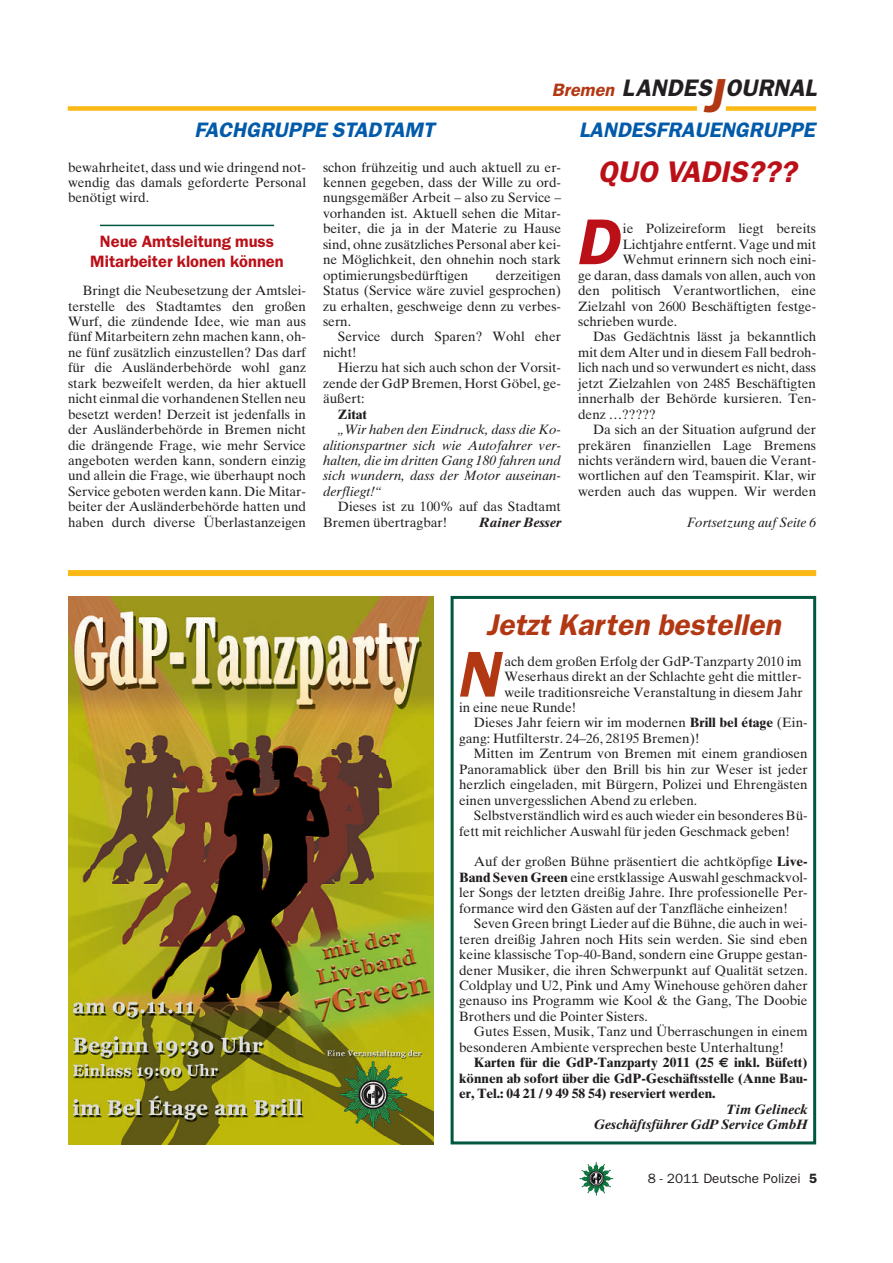
<style>
.page{position:relative;width:893px;height:1263px;background:#fff}
.page>*{position:absolute;margin:0;border:0;box-sizing:border-box;transform-origin:0 0}
.t1{font:65.1px "Franklin Gothic Demi Oblique OV TQVGMB";color:#bb1018}
.t2{font:65.1px "Franklin Gothic Demi Oblique OV TQVGMB";color:#b23814}
.t3{font:30px "Franklin Gothic Demi Oblique OV TQVGMB";letter-spacing:.005em;color:#b23814}
.t4{font:30px "Franklin Gothic Demi Oblique OV TQVGMB";letter-spacing:.005em;color:#bb1018}
.t5{font:24px "Franklin Gothic Demi Oblique OV TQVGMB";letter-spacing:.005em;color:#231f20}
.t6{font:21px "Franklin Gothic Demi Oblique OV TQVGMB";letter-spacing:.005em;color:#015aaa}
.t7{font:18px "Franklin Gothic Demi Oblique OV TQVGMB";letter-spacing:.005em;color:#b23814}
.t8{font:16.5px/19.5px "Franklin Gothic Demi OV MQVGMB";color:#bb1018;text-align:center}
.t9{font:13.5px/15.5px "Times Ten Roman OV OQVGMB";color:#231f20;text-align:justify}
.t10{font:13.5px/15.5px "Times Ten Italic OV NQVGMB";color:#231f20;text-align:justify}
.t11{font:13.5px/15.5px "Times Ten Bold OV QQVGMB";color:#231f20;text-align:justify}
.t12{font:13.5px/15.5px "Times Ten Bold Italic OV RQVGMB";color:#231f20;text-align:right}
.t13{font:13.5px "Franklin Gothic Book OV LQVGMB";color:#231f20}
.s1{font-size:48px;color:#b23814}
.s2{font-family:"Times Ten Bold OV QQVGMB"}
.s3{font-family:"Euro Sans";font-weight:700}
.s4{font-family:"Franklin Gothic Demi OV MQVGMB"}
</style>
<div class="page">
<img style="left:581px;top:1164px;width:32px;height:32px">
<hr style="left:100px;top:225px;width:174px;height:1px;background:#005840">
<div style="left:68px;top:106px;width:629px;height:5px;background:#fcb814"></div>
<div style="left:726px;top:106px;width:90px;height:5px;background:#fcb814"></div>
<img style="left:68px;top:596px;width:366px;height:548px">
<div style="left:68px;top:570px;width:748px;height:6px;background:#fcb814"></div>
<div style="left:451px;top:596px;width:365px;height:548px;border:3px solid #005840"></div>
<h3 class="t7" style="left:552px;top:83px;width:64px">Bremen</h3>
<h3 class="t5" style="left:622px;top:79px;width:196px">LANDES<span class="s1">J</span> OURNAL</h3>
<h3 class="t6" style="left:195px;top:121px;width:241px">FACHGRUPPE STADTAMT</h3>
<h3 class="t6" style="left:579px;top:121px;width:238px">LANDESFRAUENGRUPPE</h3>
<p class="t9" style="left:68px;top:161px;width:240px">bewahrheitet, dass und wie dringend not&shy;wendig das damals geforderte Personal benötigt wird.</p>
<p class="t8" style="left:90px;top:233px;width:195px">Neue Amtsleitung muss<br>Mitarbeiter klonen können</p>
<p class="t9" style="left:68px;top:284px;width:240px;text-indent:15px">Bringt die Neubesetzung der Amtslei&shy;terstelle des Stadtamtes den großen Wurf, die zündende Idee, wie man aus fünf Mitarbeitern zehn machen kann, oh&shy;ne fünf zusätzlich einzustellen? Das darf für die Ausländerbehörde wohl ganz stark bezweifelt werden, da hier aktuell nicht einmal die vorhandenen Stellen neu besetzt werden! Derzeit ist jedenfalls in der Ausländerbehörde in Bremen nicht die drängende Frage, wie mehr Service angeboten werden kann, sondern einzig und allein die Frage, wie überhaupt noch Service geboten werden kann. Die Mitar&shy;beiter der Ausländerbehörde hatten und haben durch diverse Überlastanzeigen</p>
<p class="t9" style="left:323px;top:161px;width:240px">schon frühzeitig und auch aktuell zu er&shy;kennen gegeben, dass der Wille zu ord&shy;nungsgemäßer Arbeit – also zu Service – vorhanden ist. Aktuell sehen die Mitar&shy;beiter, die ja in der Materie zu Hause sind, ohne zusätzliches Personal aber kei&shy;ne Möglichkeit, den ohnehin noch stark optimierungsbedürftigen</p>
<p class="t9" style="left:323px;top:269px;width:240px;text-indent:173px">derzeitigen Status (Service wäre zuviel gesprochen) zu erhalten, geschweige denn zu verbes&shy;sern.</p>
<p class="t9" style="left:323px;top:330px;width:239px;text-indent:15px">Service durch Sparen? Wohl eher nicht!</p>
<p class="t9" style="left:323px;top:361px;width:239px;text-indent:15px">Hierzu hat sich auch schon der Vorsit&shy;zende der GdP Bremen, Horst Göbel, ge&shy;äußert:</p>
<p class="t11" style="left:338px;top:408px;width:31px">Zitat</p>
<p class="t10" style="left:323px;top:423px;width:240px;text-indent:15px">„Wir haben den Eindruck, dass die Ko&shy;alitionspartner sich wie Autofahrer ver&shy;halten, die im dritten Gang 180 fahren und sich wundern, dass der Motor auseinan&shy;derfliegt!“</p>
<p class="t9" style="left:323px;top:500px;width:239px;text-indent:15px">Dieses ist zu 100% auf das Stadtamt<br>Bremen übertragbar!</p>
<p class="t12" style="left:479px;top:516px;width:83px">Rainer Besser</p>
<h2 class="t4" style="left:598px;top:161px;width:200px">QUO VADIS???</h2>
<h1 class="t1" style="left:575px;top:217px;width:44px">D</h1>
<p class="t9" style="left:623px;top:222px;width:195px">ie Polizeireform liegt bereits</p>
<p class="t9" style="left:623px;top:238px;width:195px">Lichtjahre entfernt. Vage und mit</p>
<p class="t9" style="left:623px;top:253px;width:195px">Wehmut erinnern sich noch eini-</p>
<p class="t9" style="left:578px;top:269px;width:239px">ge daran, dass damals von allen, auch von</p>
<p class="t9" style="left:578px;top:284px;width:240px">den politisch Verantwortlichen, eine</p>
<p class="t9" style="left:578px;top:300px;width:240px">Zielzahl von 2600 Beschäftigten festge-</p>
<p class="t9" style="left:578px;top:315px;width:101px">schrieben wurde.</p>
<p class="t9" style="left:593px;top:330px;width:225px">Das Gedächtnis lässt ja bekanntlich</p>
<p class="t9" style="left:578px;top:346px;width:240px">mit dem Alter und in diesem Fall bedroh-</p>
<p class="t9" style="left:578px;top:361px;width:239px">lich nach und so verwundert es nicht, dass</p>
<p class="t9" style="left:578px;top:377px;width:239px">jetzt Zielzahlen von 2485 Beschäftigten</p>
<p class="t9" style="left:578px;top:392px;width:239px">innerhalb der Behörde kursieren. Ten-</p>
<p class="t9" style="left:578px;top:408px;width:79px">denz …?????</p>
<p class="t9" style="left:593px;top:423px;width:225px">Da sich an der Situation aufgrund der</p>
<p class="t9" style="left:578px;top:439px;width:239px">prekären finanziellen Lage Bremens</p>
<p class="t9" style="left:578px;top:454px;width:240px">nichts verändern wird, bauen die Verant-</p>
<p class="t9" style="left:578px;top:469px;width:240px">wortlichen auf den Teamspirit. Klar, wir</p>
<p class="t9" style="left:578px;top:485px;width:240px">werden auch das wuppen. Wir werden</p>
<p class="t10" style="left:687px;top:516px;width:131px">Fortsetzung auf Seite 6</p>
<h2 class="t3" style="left:486px;top:613px;width:296px">Jetzt Karten bestellen</h2>
<h1 class="t2" style="left:456px;top:650px;width:44px">N</h1>
<p class="t9" style="left:504px;top:655px;width:299px">ach dem großen Erfolg der GdP-Tanzparty 2010 im</p>
<p class="t9" style="left:504px;top:670px;width:299px">Weserhaus direkt an der Schlachte geht die mittler-</p>
<p class="t9" style="left:504px;top:686px;width:300px">weile traditionsreiche Veranstaltung in diesem Jahr</p>
<p class="t9" style="left:459px;top:701px;width:119px">in eine neue Runde!</p>
<p class="t9" style="left:474px;top:717px;width:335px">Dieses Jahr feiern wir im modernen <span class="s2">Brill bel étage</span> (Ein-</p>
<p class="t9" style="left:459px;top:732px;width:242px">gang: Hutfilterstr. 24–26, 28195 Bremen)!</p>
<p class="t9" style="left:474px;top:747px;width:335px">Mitten im Zentrum von Bremen mit einem grandiosen</p>
<p class="t9" style="left:459px;top:763px;width:350px">Panoramablick über den Brill bis hin zur Weser ist jeder</p>
<p class="t9" style="left:459px;top:778px;width:350px">herzlich eingeladen, mit Bürgern, Polizei und Ehrengästen</p>
<p class="t9" style="left:459px;top:794px;width:240px">einen unvergesslichen Abend zu erleben.</p>
<p class="t9" style="left:474px;top:809px;width:335px">Selbstverständlich wird es auch wieder ein besonderes Bü-</p>
<p class="t9" style="left:459px;top:825px;width:332px">fett mit reichlicher Auswahl für jeden Geschmack geben!</p>
<p class="t9" style="left:459px;top:856px;width:350px;text-indent:15px">Auf der großen Bühne präsentiert die achtköpfige <span class="s2">Live-Band Seven Green</span> eine erstklassige Auswahl geschmackvol&shy;ler Songs der letzten dreißig Jahre. Ihre professionelle Per&shy;formance wird den Gästen auf der Tanzfläche einheizen!</p>
<p class="t9" style="left:459px;top:917px;width:350px;text-indent:15px">Seven Green bringt Lieder auf die Bühne, die auch in wei&shy;teren dreißig Jahren noch Hits sein werden. Sie sind eben keine klassische Top-40-Band, sondern eine Gruppe gestan&shy;dener Musiker, die ihren Schwerpunkt auf Qualität setzen.<br>Coldplay und U2, Pink und Amy Winehouse gehören daher genauso ins Programm wie Kool &amp; the Gang, The Doobie Brothers und die Pointer Sisters.</p>
<p class="t9" style="left:459px;top:1025px;width:350px;text-indent:15px">Gutes Essen, Musik, Tanz und Überraschungen in einem besonderen Ambiente versprechen beste Unterhaltung!</p>
<p class="t11" style="left:459px;top:1056px;width:350px;text-indent:15px">Karten für die GdP-Tanzparty 2011 (25 <span class="s3">€</span> inkl. Büfett) können ab sofort über die GdP-Geschäftsstelle (Anne Bau&shy;er, Tel.: 04 21 / 9 49 58 54) reserviert werden.</p>
<p class="t12" style="left:594px;top:1103px;width:216px">Tim Gelineck<br>Geschäftsführer GdP Service GmbH</p>
<p class="t13" style="left:648px;top:1173px;width:171px">8 - 2011 Deutsche Polizei <span class="s4">5</span></p>
</div>
